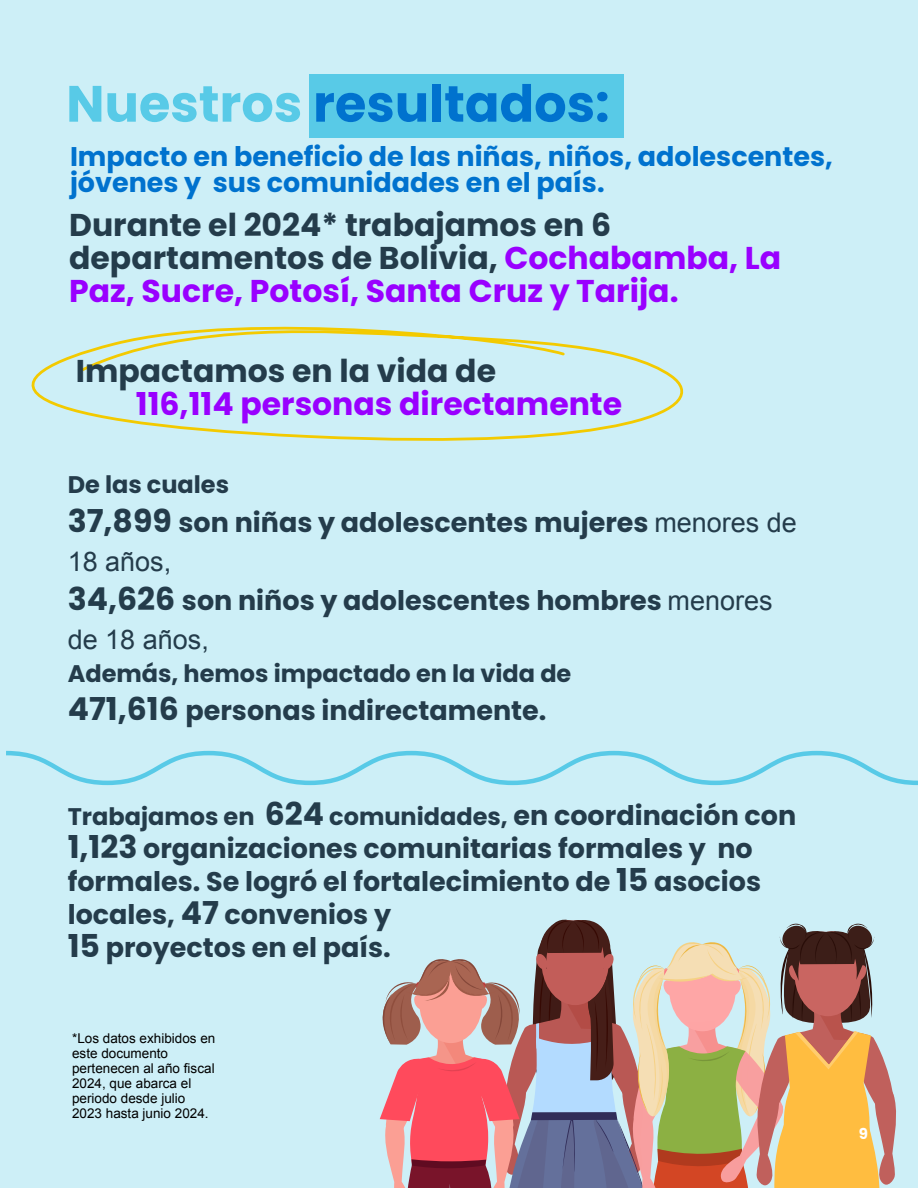
<style>
.page{position:relative;width:918px;height:1188px;background:#cdeff7}
.page>*{position:absolute;margin:0;border:0;box-sizing:border-box;transform-origin:0 0}
.t1{font:700 51px "Poppins";color:#0072ce}
.t2{font:700 31.5px/33px "Poppins";color:#243c4b}
.t3{font:700 31.5px "Poppins";color:#90f}
.t4{font:700 27px/33px "Poppins";color:#243c4b}
.t5{font:700 27px/25.5px "Poppins";color:#0072ce}
.t6{font:27px "Arial";color:#243c4b}
.t7{font:700 24px "Poppins";color:#243c4b}
.t8{font:700 15px "Poppins";color:#fff}
.t9{font:13.5px/15px "Arial";color:#000}
.s1{color:#58cae7}
.s2{color:#90f}
.s3{font-size:31.5px}
.s4{font-family:"Arial";font-weight:400}
.s5{font-size:27px}
</style>
<div class="page">
<svg style="left:379px;top:919px;width:517px;height:269px"></svg>
<div style="left:309px;top:74px;width:315px;height:64px;background:#58cae7"></div>
<svg style="left:31px;top:326px;width:653px;height:115px"></svg>
<svg style="left:6px;top:750px;width:912px;height:36px"></svg>
<h1 class="t1" style="left:66px;top:74px;width:545px"><span class="s1">Nuestros</span> resultados:</h1>
<p class="t5" style="left:70px;top:144px;width:764px">Impacto en beneficio de las niñas, niños, adolescentes, jóvenes y sus comunidades en el país.</p>
<p class="t2" style="left:69px;top:209px;width:714px">Durante el 2024* trabajamos en 6 departamentos de Bolivia, <span class="s2">Cochabamba, La<br>Paz, Sucre, Potosí, Santa Cruz y Tarija.</span></p>
<p class="t2" style="left:76px;top:354px;width:422px">Impactamos en la vida de</p>
<p class="t3" style="left:136px;top:386px;width:488px">116,114 personas directamente</p>
<p class="t7" style="left:68px;top:471px;width:163px">De las cuales</p>
<p class="t4" style="left:68px;top:506px;width:731px"><span class="s3">37,899</span> son niñas y adolescentes mujeres <span class="s4">menores de</span></p>
<p class="t6" style="left:68px;top:544px;width:105px">18 años,</p>
<p class="t4" style="left:68px;top:584px;width:706px"><span class="s3">34,626</span> son niños y adolescentes hombres <span class="s4">menores</span></p>
<p class="t6" style="left:68px;top:622px;width:143px">de 18 años,</p>
<p class="t7" style="left:68px;top:660px;width:505px">Además, hemos impactado en la vida de</p>
<p class="t4" style="left:68px;top:694px;width:480px"><span class="s3">471,616</span> personas indirectamente.</p>
<p class="t7" style="left:68px;top:803px;width:730px">Trabajamos en <span class="s3">624</span> comunidades, <span class="s5">en coordinación con</span></p>
<p class="t4" style="left:68px;top:833px;width:695px"><span class="s3">1,123</span> organizaciones comunitarias formales y no formales. Se logró el fortalecimiento de <span class="s3">15</span> asocios locales, <span class="s3">47</span> convenios y<br><span class="s3">15</span> proyectos en el país.</p>
<p class="t9" style="left:72px;top:1031px;width:145px">*Los datos exhibidos en este documento pertenecen al año fiscal<br>2024, que abarca el periodo desde julio<br>2023 hasta junio 2024.</p>
<p class="t8" style="left:859px;top:1125px;width:11px">9</p>
</div>
